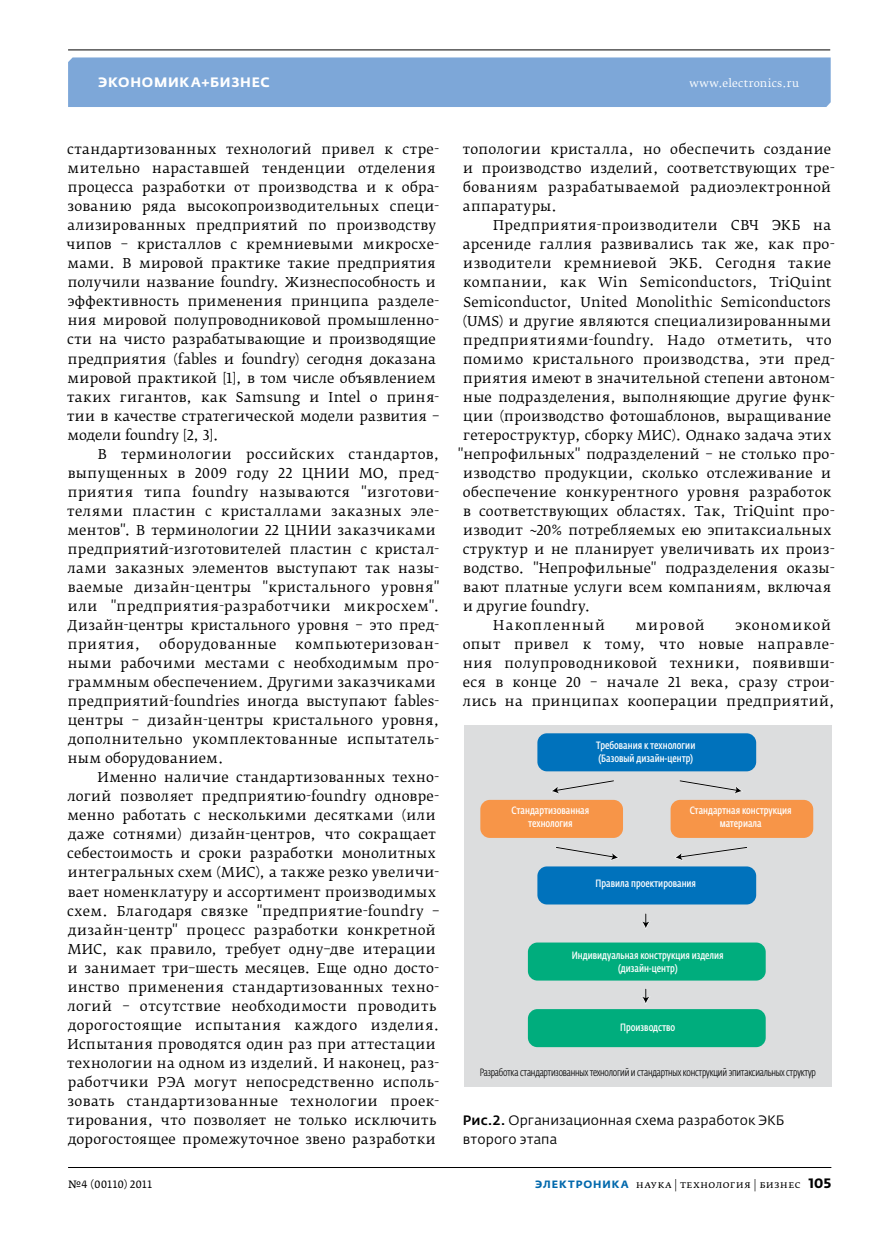
<style>
.page{position:relative;width:881px;height:1234px;background:#fff}
.page>*{position:absolute;margin:0;border:0;box-sizing:border-box;transform-origin:0 0}
.t1{font:13.5px/19px "Fedra Serif B Pro";letter-spacing:.025em;color:#000}
.t2{font:13.5px/19px "Fedra Sans Pro";letter-spacing:.005em;color:#000}
.t3{font:13.5px "Fedra Serif B Pro";letter-spacing:.005em;color:#000}
.t4{font:700 13.5px "Fedra Sans Alt Pro";letter-spacing:.055em;color:#fff}
.t5{font:13.5px "Fedra Serif B Pro";letter-spacing:.07em;color:#000}
.t6{font:13.5px "Fedra Serif B Pro";letter-spacing:.075em;color:#000}
.t7{font:600 10.5px/13.2px "Fedra Sans Cond Pro";color:#fff;text-align:center}
.t8{font:300 10.5px "Fedra Sans Cond Pro";letter-spacing:-.02em;color:#000}
.t9{font:10.5px "Fedra Serif B Pro";letter-spacing:.03em;color:#000}
.t10{font:10.5px "Fedra Serif B Pro";letter-spacing:.03em;color:#fff}
.t11{font:10.5px "Fedra Serif A Pro";letter-spacing:.02em;color:#000}
.s1{font-weight:500}
.s2{font-family:"Fedra Sans Alt Pro";font-weight:700;color:#0068ac}
.s3{font-family:"Fedra Sans Pro";font-weight:700;font-size:13.5px}
</style>
<div class="page">
<div style="left:68px;top:57px;width:762px;height:50px;background:#7da7d8"></div>
<hr style="left:68px;top:49px;width:761px;height:1px;background:#000">
<hr style="left:68px;top:1166px;width:763px;height:1px;background:#000">
<div style="left:463px;top:725px;width:368px;height:361px;background:#dcddde"></div>
<div style="left:537px;top:733px;width:218px;height:38px;background:#0072bc;border-radius:10px"></div>
<div style="left:480px;top:799px;width:142px;height:38px;background:#f79548;border-radius:10px"></div>
<div style="left:537px;top:866px;width:218px;height:38px;background:#0072bc;border-radius:10px"></div>
<div style="left:527px;top:942px;width:238px;height:38px;background:#00ad7d;border-radius:10px"></div>
<div style="left:527px;top:1008px;width:238px;height:38px;background:#00ad7d;border-radius:10px"></div>
<div style="left:670px;top:799px;width:142px;height:38px;background:#f79548;border-radius:10px"></div>
<svg style="left:551px;top:780px;width:63px;height:14px"></svg>
<svg style="left:679px;top:780px;width:62px;height:14px"></svg>
<svg style="left:556px;top:847px;width:63px;height:14px"></svg>
<svg style="left:675px;top:847px;width:72px;height:14px"></svg>
<svg style="left:641px;top:913px;width:8px;height:16px"></svg>
<svg style="left:641px;top:988px;width:8px;height:16px"></svg>
<p class="t4" style="left:98px;top:74px;width:173px">экономика+бизнес</p>
<p class="t10" style="left:689px;top:77px;width:111px">www.electronics.ru</p>
<p class="t1" style="left:66px;top:140px;width:374px">стандартизованных технологий привел к стре&shy;мительно нараставшей тенденции отделения процесса разработки от производства и к обра&shy;зованию ряда высокопроизводительных специ&shy;ализированных предприятий по производству чипов – кристаллов с кремниевыми микросхе&shy;мами. В мировой практике такие предприятия получили название foundry. Жизнеспособность и эффективность применения принципа разделе&shy;ния мировой полупроводниковой промышленно&shy;сти на чисто разрабатывающие и производящие предприятия (fables и foundry) сегодня доказана мировой практикой [1], в том числе объявлением таких гигантов, как Samsung и Intel о приня&shy;тии в качестве стратегической модели развития – модели foundry [2, 3].</p>
<p class="t1" style="left:67px;top:444px;width:374px;text-indent:30px">В терминологии российских стандартов, выпущенных в 2009 году 22 ЦНИИ МО, пред&shy;приятия типа foundry называются "изготови&shy;телями пластин с кристаллами заказных эле&shy;ментов". В терминологии 22 ЦНИИ заказчиками предприятий-изготовителей пластин с кристал&shy;лами заказных элементов выступают так назы&shy;ваемые дизайн-центры "кристального уровня" или "предприятия-разработчики микросхем".<br>Дизайн-центры кристального уровня – это пред&shy;приятия,</p>
<p class="t1" style="left:159px;top:634px;width:119px">оборудованные</p>
<p class="t1" style="left:68px;top:634px;width:373px;text-indent:227px">компьютеризован&shy;ными рабочими местами с необходимым про&shy;граммным обеспечением. Другими заказчиками предприятий-foundries иногда выступают fables&shy;центры – дизайн-центры кристального уровня, дополнительно укомплектованные испытатель&shy;ным оборудованием.</p>
<p class="t1" style="left:67px;top:767px;width:373px;text-indent:30px">Именно наличие стандартизованных техно&shy;логий позволяет предприятию-foundry одновре&shy;менно работать с несколькими десятками (или даже сотнями) дизайн-центров, что сокращает себестоимость и сроки разработки монолитных интегральных схем (МИС), а также резко увеличи&shy;вает номенклатуру и ассортимент производимых схем. Благодаря связке "предприятие-foundry – дизайн-центр" процесс разработки конкретной МИС, как правило, требует одну–две итерации и занимает три–шесть месяцев. Еще одно досто&shy;инство применения стандартизованных техно&shy;логий – отсутствие необходимости проводить дорогостоящие испытания каждого изделия.<br>Испытания проводятся один раз при аттестации технологии на одном из изделий. И наконец, раз&shy;работчики РЭА могут непосредственно исполь&shy;зовать стандартизованные технологии проек&shy;тирования, что позволяет не только исключить дорогостоящее промежуточное звено разработки</p>
<p class="t1" style="left:462px;top:140px;width:373px">топологии кристалла, но обеспечить создание и производство изделий, соответствующих тре&shy;бованиям разрабатываемой радиоэлектронной аппаратуры.</p>
<p class="t1" style="left:493px;top:216px;width:339px">Предприятия-производители СВЧ ЭКБ на</p>
<p class="t1" style="left:462px;top:235px;width:373px">арсениде галлия развивались так же, как про-</p>
<p class="t1" style="left:463px;top:254px;width:369px">изводители кремниевой ЭКБ. Сегодня такие</p>
<p class="t1" style="left:463px;top:273px;width:370px">компании, как Win Semiconductors, TriQuint</p>
<p class="t3" style="left:463px;top:293px;width:368px">Semiconductor, United Monolithic Semiconductors</p>
<p class="t1" style="left:462px;top:311px;width:370px">(UMS) и другие являются специализированными</p>
<p class="t1" style="left:463px;top:330px;width:370px">предприятиями-foundry. Надо отметить, что</p>
<p class="t1" style="left:463px;top:349px;width:373px">помимо кристального производства, эти пред-</p>
<p class="t1" style="left:463px;top:368px;width:373px">приятия имеют в значительной степени автоном-</p>
<p class="t1" style="left:463px;top:387px;width:373px">ные подразделения, выполняющие другие функ-</p>
<p class="t1" style="left:463px;top:406px;width:369px">ции (производство фотошаблонов, выращивание</p>
<p class="t1" style="left:463px;top:425px;width:369px">гетероструктур, сборку МИС). Однако задача этих</p>
<p class="t1" style="left:458px;top:444px;width:378px">"непрофильных" подразделений – не столько про-</p>
<p class="t1" style="left:463px;top:463px;width:369px">изводство продукции, сколько отслеживание и</p>
<p class="t1" style="left:462px;top:482px;width:370px">обеспечение конкурентного уровня разработок</p>
<p class="t1" style="left:463px;top:501px;width:373px">в соответствующих областях. Так, TriQuint про-</p>
<p class="t1" style="left:463px;top:520px;width:369px">изводит ∼20% потребляемых ею эпитаксиальных</p>
<p class="t1" style="left:462px;top:539px;width:373px">структур и не планирует увеличивать их произ-</p>
<p class="t1" style="left:463px;top:558px;width:373px">водство. "Непрофильные" подразделения оказы-</p>
<p class="t1" style="left:463px;top:577px;width:369px">вают платные услуги всем компаниям, включая</p>
<p class="t1" style="left:463px;top:596px;width:129px">и другие foundry.</p>
<p class="t5" style="left:493px;top:616px;width:113px">Накопленный</p>
<p class="t6" style="left:635px;top:616px;width:71px">мировой</p>
<p class="t1" style="left:462px;top:615px;width:373px;text-indent:272px">экономикой опыт привел к тому, что новые направле&shy;ния полупроводниковой техники, появивши&shy;еся в конце 20 – начале 21 века, сразу строи&shy;лись на принципах кооперации предприятий,</p>
<p class="t7" style="left:596px;top:738px;width:101px;text-align:left">Требования к технологии (Базовый дизайн-центр)</p>
<p class="t7" style="left:511px;top:803px;width:79px">Стандартизованная технология</p>
<p class="t7" style="left:689px;top:803px;width:103px">Стандартная конструкция материала</p>
<p class="t7" style="left:595px;top:877px;width:102px">Правила проектирования</p>
<p class="t7" style="left:571px;top:948px;width:153px">Индивидуальная конструкция изделия (дизайн-центр)</p>
<p class="t7" style="left:620px;top:1020px;width:57px">Производство</p>
<p class="t8" style="left:479px;top:1065px;width:337px">Разработка стандартизованных технологий и стандартных конструкций эпитаксиальных структур</p>
<p class="t2" style="left:463px;top:1110px;width:323px"><span class="s1">Рис.2.</span> Организационная схема разработок ЭКБ второго этапа</p>
<p class="t11" style="left:68px;top:1177px;width:85px">№4 (00110) 2011</p>
<p class="t9" style="left:535px;top:1177px;width:297px"><span class="s2">ЭЛЕКТРОНИКА</span> наука | технология | бизнес <span class="s3">105</span></p>
</div>
